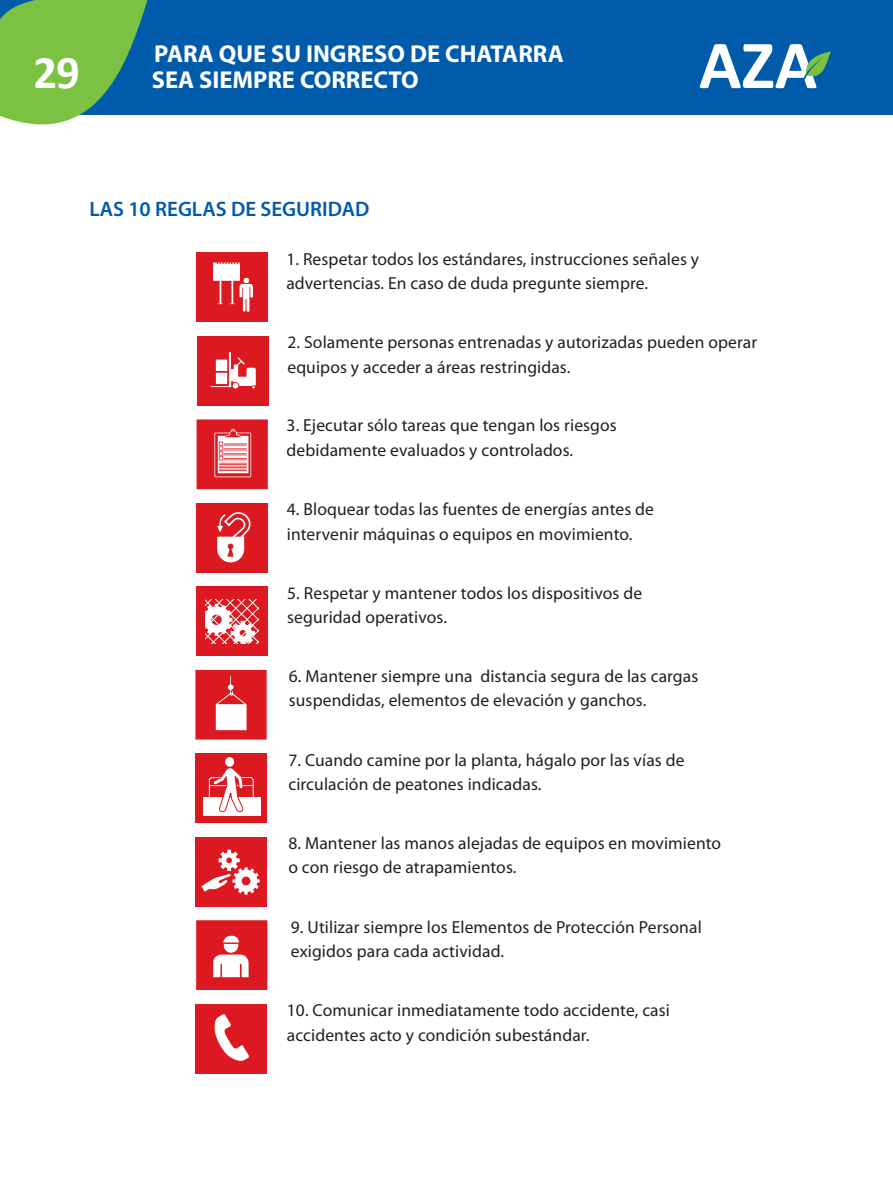
<style>
.page{position:relative;width:893px;height:1191px;background:#fff}
.page>*{position:absolute;margin:0;border:0;box-sizing:border-box;transform-origin:0 0}
.t1{font:700 46.9px "Calibri";color:#fff}
.t2{font:700 24.5px/26.2px "Myriad Pro";color:#fff}
.t3{font:600 21px "Myriad Pro";color:#015bab}
.t4{font:17.5px/24.5px "Myriad Pro";letter-spacing:.005em;color:#231f20}
</style>
<div class="page">
<div style="left:0;top:0;width:893px;height:115px;background:#015bab"></div>
<svg style="left:0;top:0;width:148px;height:125px"></svg>
<div style="left:196px;top:252px;width:72px;height:70px;background:#dc1820"></div>
<svg style="left:213px;top:262px;width:40px;height:50px"></svg>
<div style="left:197px;top:336px;width:71px;height:70px;background:#dc1820"></div>
<svg style="left:211px;top:352px;width:45px;height:36px"></svg>
<div style="left:195px;top:670px;width:72px;height:69px;background:#dc1820"></div>
<svg style="left:216px;top:676px;width:31px;height:54px"></svg>
<div style="left:197px;top:503px;width:71px;height:69px;background:#dc1820"></div>
<svg style="left:217px;top:512px;width:34px;height:50px"></svg>
<div style="left:195px;top:836px;width:72px;height:70px;background:#dc1820"></div>
<svg style="left:201px;top:849px;width:59px;height:45px"></svg>
<div style="left:196px;top:920px;width:71px;height:70px;background:#dc1820"></div>
<svg style="left:213px;top:935px;width:36px;height:42px"></svg>
<div style="left:197px;top:419px;width:71px;height:70px;background:#dc1820"></div>
<svg style="left:214px;top:429px;width:37px;height:48px"></svg>
<div style="left:196px;top:586px;width:72px;height:70px;background:#dc1820"></div>
<svg style="left:205px;top:599px;width:53px;height:44px"></svg>
<div style="left:196px;top:1003px;width:71px;height:70px;background:#dc1820"></div>
<svg style="left:214px;top:1014px;width:35px;height:47px"></svg>
<div style="left:195px;top:753px;width:72px;height:70px;background:#dc1820"></div>
<div style="left:203px;top:797px;width:57px;height:19px;background:#fff"></div>
<svg style="left:208px;top:757px;width:46px;height:55px"></svg>
<svg style="left:700px;top:44px;width:131px;height:44px"></svg>
<h1 class="t1" style="left:34px;top:42px;width:48px">29</h1>
<h2 class="t2" style="left:152px;top:41px;width:413px">PARA QUE SU INGRESO DE CHATARRA<br>SEA SIEMPRE CORRECTO</h2>
<p class="t3" style="left:89px;top:196px;width:282px">LAS 10 REGLAS DE SEGURIDAD</p>
<p class="t4" style="left:286px;top:247px;width:414px">1. Respetar todos los estándares, instrucciones señales y advertencias. En caso de duda pregunte siempre.</p>
<p class="t4" style="left:287px;top:331px;width:471px">2. Solamente personas entrenadas y autorizadas pueden operar equipos y acceder a áreas restringidas.</p>
<p class="t4" style="left:287px;top:413px;width:332px">3. Ejecutar sólo tareas que tengan los riesgos debidamente evaluados y controlados.</p>
<p class="t4" style="left:287px;top:497px;width:369px">4. Bloquear todas las fuentes de energías antes de intervenir máquinas o equipos en movimiento.</p>
<p class="t4" style="left:287px;top:581px;width:356px">5. Respetar y mantener todos los dispositivos de seguridad operativos.</p>
<p class="t4" style="left:289px;top:664px;width:411px">6. Mantener siempre una distancia segura de las cargas suspendidas, elementos de elevación y ganchos.</p>
<p class="t4" style="left:288px;top:748px;width:398px">7. Cuando camine por la planta, hágalo por las vías de circulación de peatones indicadas.</p>
<p class="t4" style="left:288px;top:831px;width:434px">8. Mantener las manos alejadas de equipos en movimiento o con riesgo de atrapamientos.</p>
<p class="t4" style="left:291px;top:914px;width:412px">9. Utilizar siempre los Elementos de Protección Personal exigidos para cada actividad.</p>
<p class="t4" style="left:287px;top:998px;width:385px">10. Comunicar inmediatamente todo accidente, casi accidentes acto y condición subestándar.</p>
</div>
